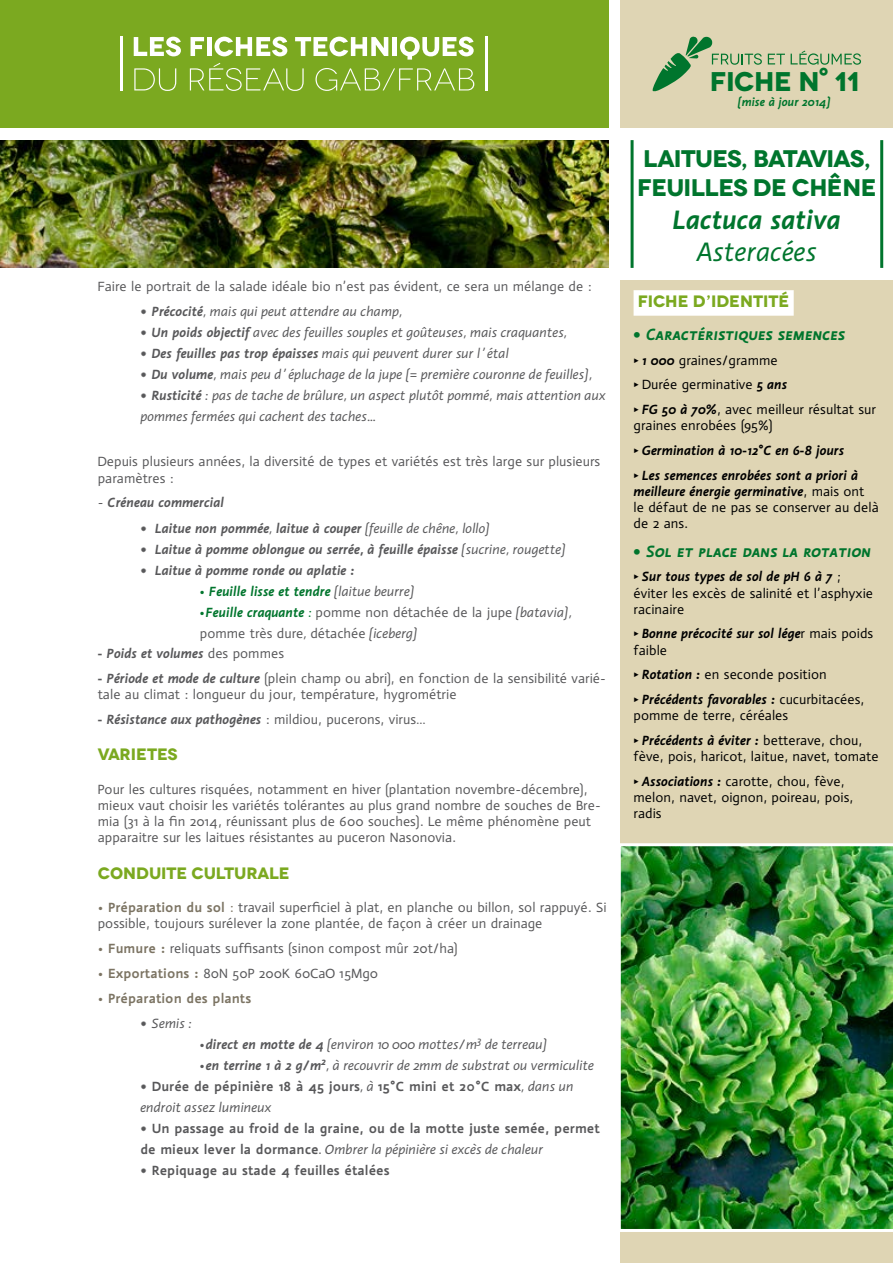
<style>
.page{position:relative;width:893px;height:1263px;background:#fff}
.page>*{position:absolute;margin:0;border:0;box-sizing:border-box;transform-origin:0 0}
.t1{font:italic 700 27px/32.4px "actor";color:#00752d;text-align:center}
.t2{font:700 27px "Novecentowide";letter-spacing:-.01em;color:#00752d}
.t3{font:700 24px/28.8px "Novecentowide";letter-spacing:-.03em;color:#00752d}
.t4{font:italic 700 16.5px "actorcaps";color:#00752d}
.t5{font:700 16.5px "Novecentowide";color:#7ba920}
.t6{font:13.5px/16.2px "actor";color:#58585a}
.t7{font:13.5px/24.8px "actor";color:#000}
.t8{font:italic 13.5px/21px "actor";color:#58585a}
.t9{font:700 13.5px/21px "actor";color:#58585a}
.t10{font:italic 700 13.5px/25.2px "actor";color:#58585a}
.t11{font:italic 700 13.5px/24.8px "actor";color:#000}
.t12{font:italic 700 13.5px "actor";color:#00752d}
.t13{font:700 13.5px/25.2px "actor";color:#7c7463}
.t14{font:italic 700 12px "actor";color:#00752d}
.s1{font-family:"Delicious"}
.s2{font-weight:700;font-style:italic}
.s3{font-style:italic}
.s4{font-family:"Delicious";font-style:normal}
.s5{font-weight:700}
.s6{font-weight:400;font-style:normal}
.s7{font-family:"Delicious";font-weight:400;font-style:normal}
.s8{font-weight:400}
.s9{font-weight:400;color:#58585a}
.s10{font-weight:700;font-style:italic;color:#00752d}
.s11{font-style:italic;color:#00752d}
.s12{font-weight:700;color:#7c7463}
.s13{color:#7c7463}
.s14{font-family:"Delicious";font-weight:400;color:#58585a}
.s15{font-weight:400;font-style:italic;color:#58585a}
.s16{font-weight:400;font-style:italic}
.s17{font-family:"Delicious";font-weight:400}
.s18{font-family:"Delicious Small Caps";font-weight:400;font-style:normal}
.s19{font-family:"Delicious";font-weight:700}
</style>
<div class="page">
<div style="left:621px;top:0;width:272px;height:128px;background:#dfd5b4"></div>
<div style="left:621px;top:281px;width:272px;height:982px;background:#dfd5b4"></div>
<div style="left:634px;top:290px;width:160px;height:26px;background:#fff"></div>
<svg style="left:768px;top:54px;width:17px;height:10px"></svg>
<svg style="left:791px;top:51px;width:70px;height:14px"></svg>
<svg style="left:652px;top:36px;width:110px;height:56px"></svg>
<div style="left:0;top:0;width:608px;height:128px;background:#7ba920"></div>
<svg style="left:134px;top:37px;width:47px;height:19px"></svg>
<svg style="left:191px;top:37px;width:13px;height:19px"></svg>
<div style="left:207px;top:37px;width:5px;height:19px;background:#fff"></div>
<svg style="left:215px;top:37px;width:72px;height:19px"></svg>
<svg style="left:295px;top:37px;width:93px;height:19px"></svg>
<hr style="left:393px;top:37px;width:4px;height:19px;background:#fff">
<svg style="left:400px;top:37px;width:74px;height:23px"></svg>
<svg style="left:134px;top:68px;width:42px;height:23px"></svg>
<svg style="left:190px;top:63px;width:114px;height:28px"></svg>
<svg style="left:315px;top:68px;width:159px;height:23px"></svg>
<hr style="left:120px;top:37px;width:2px;height:54px;background:#fff">
<hr style="left:486px;top:37px;width:2px;height:54px;background:#fff">
<hr style="left:631px;top:140px;width:3px;height:128px;background:#00752d">
<hr style="left:880px;top:140px;width:3px;height:128px;background:#00752d">
<img style="left:620px;top:842px;width:273px;height:391px">
<img style="left:0;top:140px;width:608px;height:128px">
<p class="t6" style="left:140px;top:274px;width:453px;line-height:25.2px;text-indent:-43px">Faire le portrait de la salade idéale bio n’est pas évident, ce sera un mélange de : <span class="s1">∑</span> <span class="s2">Précocité</span><span class="s3">, mais qui peut attendre au champ,</span></p>
<p class="t8" style="left:140px;top:322px;width:467px"><span class="s4">∑</span> <span class="s5">Un poids objectif</span> avec des feuilles souples et goûteuses, mais craquantes,<br><span class="s4">∑</span> <span class="s5">Des feuilles pas trop épaisses</span> mais qui peuvent durer sur l’étal<br><span class="s4">∑</span> <span class="s5">Du volume</span>, mais peu d’épluchage de la jupe (= première couronne de feuilles),<br><span class="s4">∑</span> <span class="s5">Rusticité</span> : pas de tache de brûlure, un aspect plutôt pommé, mais attention aux pommes fermées qui cachent des taches…</p>
<p class="t6" style="left:98px;top:454px;width:504px">Depuis plusieurs années, la diversité de types et variétés est très large sur plusieurs paramètres :</p>
<p class="t10" style="left:140px;top:490px;width:351px;text-indent:-43px"><span class="s6">-</span> Créneau commercial<br><span class="s7">∑</span> Laitue non pommée<span class="s8">,</span> laitue à couper <span class="s8">(feuille de chêne, lollo)</span></p>
<p class="t10" style="left:140px;top:538px;width:427px;line-height:21px"><span class="s7">∑</span> Laitue à pomme oblongue ou serrée, à feuille épaisse <span class="s8">(sucrine, rougette) </span><span class="s7">∑</span> Laitue à pomme ronde ou aplatie :</p>
<p class="t12" style="left:200px;top:582px;width:216px"><span class="s8">•</span> Feuille lisse et tendre <span class="s9">(laitue beurre)</span></p>
<p class="t6" style="left:200px;top:601px;width:374px;line-height:21px"><span class="s10">•Feuille craquante</span> <span class="s11">:</span> pomme non détachée de la jupe <span class="s3">(batavia), </span>pomme très dure<span class="s3">,</span> détachée <span class="s3">(iceberg)</span></p>
<p class="t10" style="left:98px;top:641px;width:188px">- Poids et volumes <span class="s6">des pommes</span></p>
<p class="t6" style="left:98px;top:670px;width:510px"><span class="s2">- Période et mode de culture</span> (plein champ ou abri), en fonction de la sensibilité varié&shy;tale au climat : longueur du jour, température, hygrométrie</p>
<p class="t10" style="left:98px;top:706px;width:330px">- Résistance aux pathogènes <span class="s6">: mildiou, pucerons, virus…</span></p>
<p class="t5" style="left:98px;top:744px;width:81px">VARIETES</p>
<p class="t6" style="left:98px;top:781px;width:504px">Pour les cultures risquées, notamment en hiver (plantation novembre-décembre), mieux vaut choisir les variétés tolérantes au plus grand nombre de souches de Bre&shy;mia (31 à la fin 2014, réunissant plus de 600 souches). Le même phénomène peut apparaitre sur les laitues résistantes au puceron Nasonovia.</p>
<p class="t5" style="left:98px;top:863px;width:194px">CONDUITE CULTURALE</p>
<p class="t6" style="left:98px;top:899px;width:510px"><span class="s12">• Préparation du sol</span> <span class="s13">:</span> travail superficiel à plat, en planche ou billon, sol rappuyé. Si possible, toujours surélever la zone plantée, de façon à créer un drainage</p>
<p class="t6" style="left:98px;top:940px;width:362px"><span class="s12">• Fumure :</span> reliquats suffisants (sinon compost mûr 20t/ha)</p>
<p class="t6" style="left:98px;top:965px;width:282px"><span class="s12">• Exportations :</span> 80N 50P 200K 60CaO 15Mg0</p>
<p class="t13" style="left:140px;top:985px;width:113px;text-indent:-43px">• Préparation des plants <span class="s14">∑</span> <span class="s15">Semis :</span></p>
<p class="t8" style="left:200px;top:1034px;width:349px"><span class="s5">•direct en motte de 4</span> (environ 10 000 mottes/m<sup>3</sup> de terreau)</p>
<p class="t9" style="left:140px;top:1054px;width:461px;text-indent:60px"><span class="s3">•en terrine 1 à 2 g/m</span><sup>2</sup><span class="s16">, à recouvrir de 2mm de substrat ou vermiculite </span><span class="s17">∑</span> Durée de pépinière 18 à 45 jours<span class="s16">, à</span> 15°C mini et 20°C max<span class="s16">, dans un endroit assez lumineux<br></span><span class="s17">∑</span> Un passage au froid de la graine, ou de la motte juste semée, permet de mieux lever la dormance<span class="s16">. Ombrer la pépinière si excès de chaleur<br></span><span class="s17">∑</span> Repiquage au stade 4 feuilles étalées</p>
<p class="t2" style="left:710px;top:65px;width:151px">FICHE N° 11</p>
<p class="t14" style="left:738px;top:94px;width:95px">(mise à jour 2014)</p>
<p class="t3" style="left:637px;top:145px;width:241px">LAITUES, BATAVIAS,<br>FEUILLES DE CHÊNE</p>
<p class="t1" style="left:673px;top:203px;width:170px">Lactuca sativa<br><span class="s8">Asteracées</span></p>
<p class="t5" style="left:638px;top:291px;width:153px">FICHE D’IDENTITÉ</p>
<p class="t4" style="left:634px;top:324px;width:213px"><span class="s18">•</span> Caractéristiques semences</p>
<p class="t7" style="left:634px;top:348px;width:244px"><span class="s19">π</span> <span class="s2">1 000</span> graines/gramme<br><span class="s19">π</span> Durée germinative <span class="s2">5 ans<br></span><span class="s19">π</span> <span class="s2">FG 50 à 70%</span>, avec meilleur résultat sur</p>
<p class="t11" style="left:634px;top:413px;width:226px"><span class="s6">graines enrobées (95%)<br></span><span class="s4">π</span> Germination à 10-12°C en 6-8 jours<br><span class="s4">π</span> Les semences enrobées sont a priori à</p>
<p class="t7" style="left:634px;top:483px;width:247px;line-height:16.2px"><span class="s2">meilleure énergie germinative</span>, mais ont<br>le défaut de ne pas se conserver au delà de 2 ans.</p>
<p class="t4" style="left:634px;top:541px;width:239px"><span class="s18">•</span> Sol et place dans la rotation</p>
<p class="t7" style="left:634px;top:569px;width:241px;line-height:16.2px"><span class="s19">π</span> <span class="s2">Sur tous types de sol de pH 6 à 7</span> ; éviter les excès de salinité et l’asphyxie racinaire</p>
<p class="t11" style="left:634px;top:626px;width:241px;line-height:16.2px"><span class="s4">π</span> Bonne précocité sur sol lége<span class="s6">r mais poids faible</span></p>
<p class="t7" style="left:634px;top:662px;width:232px"><span class="s19">π</span> <span class="s2">Rotation :</span> en seconde position<br><span class="s19">π</span> <span class="s2">Précédents favorables :</span> cucurbitacées,</p>
<p class="t7" style="left:634px;top:703px;width:230px">pomme de terre, céréales<br><span class="s19">π</span> <span class="s2">Précédents à éviter :</span> betterave, chou,</p>
<p class="t7" style="left:634px;top:744px;width:247px">fève, pois, haricot, laitue, navet, tomate <span class="s19">π</span> <span class="s2">Associations :</span> carotte, chou, fève,</p>
<p class="t7" style="left:634px;top:789px;width:221px;line-height:16.2px">melon, navet, oignon, poireau, pois, radis</p>
</div>
